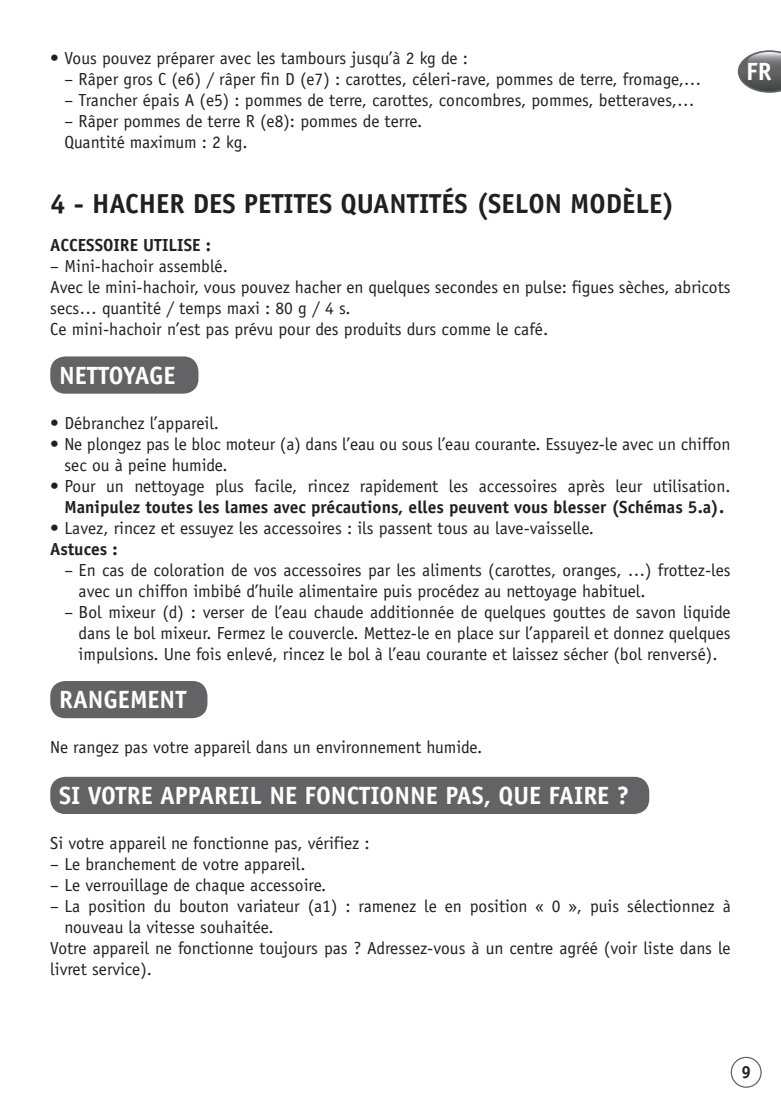
<style>
.page{position:relative;width:781px;height:1104px;background:#fff}
.page>*{position:absolute;margin:0;border:0;box-sizing:border-box;transform-origin:0 0}
.t1{font:700 27.5px "Officina Sans";color:#231f20}
.t2{font:700 25px "Officina Sans";color:#fff}
.t3{font:17.5px/21px "Officina Sans";color:#231f20}
.t4{font:700 17.5px "Officina Sans";color:#231f20}
</style>
<div class="page">
<div style="left:731px;top:1057px;width:31px;height:31px;border:1px solid #636366;border-radius:50%"></div>
<svg style="left:738px;top:50px;width:43px;height:43px"></svg>
<div style="left:50px;top:356px;width:148px;height:38px;background:#636366;border-radius:15px"></div>
<div style="left:50px;top:681px;width:157px;height:37px;background:#636366;border-radius:15px"></div>
<div style="left:50px;top:777px;width:599px;height:37px;background:#636366;border-radius:15px"></div>
<p class="t3" style="left:50px;top:48px;width:419px">• Vous pouvez préparer avec les tambours jusqu’à 2 kg de :</p>
<p class="t3" style="left:64px;top:69px;width:638px">– Râper gros C (e6) / râper fin D (e7) : carottes, céleri-rave, pommes de terre, fromage,…</p>
<p class="t3" style="left:64px;top:90px;width:632px">– Trancher épais A (e5) : pommes de terre, carottes, concombres, pommes, betteraves,…</p>
<p class="t3" style="left:64px;top:111px;width:359px">– Râper pommes de terre R (e8): pommes de terre.<br>Quantité maximum : 2 kg.</p>
<h1 class="t1" style="left:50px;top:187px;width:626px">4 - HACHER DES PETITES QUANTITÉS (SELON MODÈLE)</h1>
<p class="t4" style="left:50px;top:234px;width:162px">ACCESSOIRE UTILISE :</p>
<p class="t3" style="left:50px;top:256px;width:682px">– Mini-hachoir assemblé.<br>Avec le mini-hachoir, vous pouvez hacher en quelques secondes en pulse: figues sèches, abricots secs… quantité / temps maxi : 80 g / 4 s.<br>Ce mini-hachoir n’est pas prévu pour des produits durs comme le café.</p>
<h2 class="t2" style="left:59px;top:360px;width:118px">NETTOYAGE</h2>
<p class="t3" style="left:50px;top:412px;width:170px">• Débranchez l’appareil.</p>
<p class="t3" style="left:64px;top:433px;width:668px;text-indent:-14px">• Ne plongez pas le bloc moteur (a) dans l’eau ou sous l’eau courante. Essuyez-le avec un chiffon sec ou à peine humide.</p>
<p class="t3" style="left:50px;top:475px;width:682px">• Pour un nettoyage plus facile, rincez rapidement les accessoires après leur utilisation.</p>
<p class="t4" style="left:64px;top:496px;width:661px">Manipulez toutes les lames avec précautions, elles peuvent vous blesser (Schémas 5.a).</p>
<p class="t3" style="left:50px;top:517px;width:545px">• Lavez, rincez et essuyez les accessoires : ils passent tous au lave-vaisselle.</p>
<p class="t4" style="left:50px;top:538px;width:69px">Astuces :</p>
<p class="t3" style="left:79px;top:559px;width:653px;text-indent:-14px">– En cas de coloration de vos accessoires par les aliments (carottes, oranges, …) frottez-les avec un chiffon imbibé d’huile alimentaire puis procédez au nettoyage habituel.</p>
<p class="t3" style="left:79px;top:601px;width:654px;text-align:justify;text-indent:-14px">– Bol mixeur (d) : verser de l’eau chaude additionnée de quelques gouttes de savon liquide dans le bol mixeur. Fermez le couvercle. Mettez-le en place sur l’appareil et donnez quelques impulsions. Une fois enlevé, rincez le bol à l’eau courante et laissez sécher (bol renversé).</p>
<h2 class="t2" style="left:59px;top:684px;width:129px">RANGEMENT</h2>
<p class="t3" style="left:50px;top:737px;width:433px">Ne rangez pas votre appareil dans un environnement humide.</p>
<h2 class="t2" style="left:59px;top:780px;width:571px">SI VOTRE APPAREIL NE FONCTIONNE PAS, QUE FAIRE ?</h2>
<p class="t3" style="left:50px;top:832px;width:321px">Si votre appareil ne fonctionne pas, vérifiez :</p>
<p class="t3" style="left:50px;top:853px;width:257px">– Le branchement de votre appareil.</p>
<p class="t3" style="left:50px;top:874px;width:278px">– Le verrouillage de chaque accessoire.</p>
<p class="t3" style="left:50px;top:895px;width:682px">– La position du bouton variateur (a1) : ramenez le en position « 0 », puis sélectionnez à</p>
<p class="t3" style="left:64px;top:916px;width:211px">nouveau la vitesse souhaitée.</p>
<p class="t3" style="left:50px;top:937px;width:682px">Votre appareil ne fonctionne toujours pas ? Adressez-vous à un centre agréé (voir liste dans le</p>
<p class="t3" style="left:50px;top:958px;width:103px">livret service).</p>
<h2 class="t2" style="left:746px;top:56px;width:27px">FR</h2>
<p class="t4" style="left:741px;top:1061px;width:11px">9</p>
</div>
